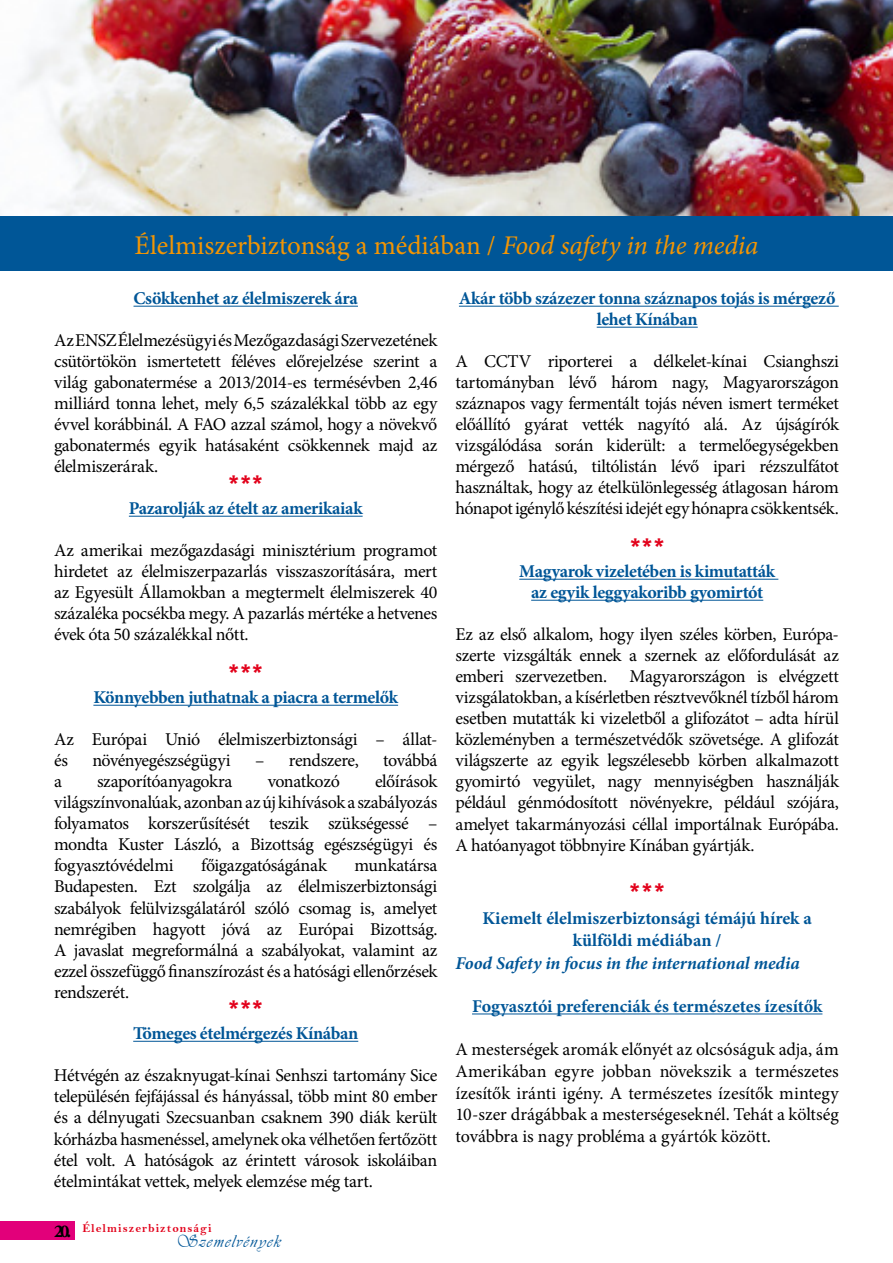
<style>
.page{position:relative;width:893px;height:1263px;background:#fff}
.page>*{position:absolute;margin:0;border:0;box-sizing:border-box;transform-origin:0 0}
.t1{font:27px "Minion Pro";color:#f39503}
.t2{font:900 24px "Arial";color:#e2001a}
.t3{font:18px/21px "Minion Pro";letter-spacing:-.02em;color:#000;text-align:justify}
.t4{font:700 18px/21px "Minion Pro";letter-spacing:-.02em;color:#005697;text-align:center}
.t5{font:700 18px/22.5px "Minion Pro";color:#005697;text-align:center}
.t6{font:italic 700 18px "Minion Pro";letter-spacing:-.005em;color:#005697}
.t7{font:18px "Vivaldii";letter-spacing:.085em;color:#005697}
.t8{font:700 18px "Adobe Garamond Pro";color:#000}
.t9{font:12px "Bell MT Bold";letter-spacing:.085em;color:#e2001a}
.s1{font-style:italic}
</style>
<div class="page">
<div style="left:0;top:1221px;width:75px;height:18px;background:#e2007a"></div>
<img style="left:0;top:0;width:893px;height:217px">
<div style="left:0;top:217px;width:893px;height:54px;background:#005697"></div>
<hr style="left:134px;top:306px;width:224px;height:1px;background:#005697">
<hr style="left:129px;top:516px;width:234px;height:1px;background:#005697">
<hr style="left:93px;top:705px;width:305px;height:1px;background:#005697">
<hr style="left:133px;top:1041px;width:225px;height:1px;background:#005697">
<hr style="left:459px;top:306px;width:380px;height:1px;background:#005697">
<hr style="left:597px;top:327px;width:101px;height:1px;background:#005697">
<hr style="left:519px;top:579px;width:259px;height:1px;background:#005697">
<hr style="left:531px;top:600px;width:232px;height:1px;background:#005697">
<hr style="left:472px;top:1013px;width:350px;height:1px;background:#005697">
<h1 class="t1" style="left:135px;top:227px;width:625px">Élelmiszerbiztonság a médiában / <span class="s1">Food safety in the media</span></h1>
<p class="t4" style="left:134px;top:288px;width:226px">Csökkenhet az élelmiszerek ára</p>
<p class="t3" style="left:54px;top:330px;width:385px">Az ENSZ Élelmezésügyi és Mezőgazdasági Szervezetének csütörtökön ismertetett féléves előrejelzése szerint a világ gabonatermése a 2013/2014-es termésévben 2,46 milliárd tonna lehet, mely 6,5 százalékkal több az egy évvel korábbinál. A FAO azzal számol, hogy a növekvő gabonatermés egyik hatásaként csökkennek majd az élelmiszerárak.</p>
<h2 class="t2" style="left:227px;top:467px;width:38px">***</h2>
<p class="t4" style="left:129px;top:498px;width:235px">Pazarolják az ételt az amerikaiak</p>
<p class="t3" style="left:54px;top:540px;width:385px">Az amerikai mezőgazdasági minisztérium programot hirdetet az élelmiszerpazarlás visszaszorítására, mert az Egyesült Államokban a megtermelt élelmiszerek 40 százaléka pocsékba megy. A pazarlás mértéke a hetvenes évek óta 50 százalékkal nőtt.</p>
<h2 class="t2" style="left:227px;top:656px;width:38px">***</h2>
<p class="t4" style="left:93px;top:687px;width:306px">Könnyebben juthatnak a piacra a termelők</p>
<p class="t3" style="left:54px;top:729px;width:385px">Az Európai Unió élelmiszerbiztonsági – állat&shy;és</p>
<p class="t4" style="left:459px;top:288px;width:378px">Akár több százezer tonna száznapos tojás is mérgező lehet Kínában</p>
<p class="t3" style="left:455px;top:351px;width:385px">A CCTV riporterei a délkelet-kínai Csianghszi tartományban lévő három nagy, Magyarországon száznapos vagy fermentált tojás néven ismert terméket előállító gyárat vették nagyító alá. Az újságírók vizsgálódása során kiderült: a termelőegységekben mérgező hatású, tiltólistán lévő ipari rézszulfátot használtak, hogy az ételkülönlegesség átlagosan három hónapot igénylő készítési idejét egy hónapra csökkentsék.</p>
<h2 class="t2" style="left:629px;top:530px;width:38px">***</h2>
<p class="t4" style="left:519px;top:561px;width:257px">Magyarok vizeletében is kimutatták az egyik leggyakoribb gyomirtót</p>
<p class="t3" style="left:455px;top:624px;width:385px">Ez az első alkalom, hogy ilyen széles körben, Európa&shy;szerte vizsgálták ennek a szernek az előfordulását az emberi szervezetben. Magyarországon is elvégzett vizsgálatokban, a kísérletben résztvevőknél tízből három esetben mutatták ki vizeletből a glifozátot – adta hírül közleményben a természetvédők szövetsége. A glifozát világszerte az egyik legszélesebb körben alkalmazott gyomirtó vegyület, nagy mennyiségben használják például génmódosított növényekre, például szójára, amelyet takarmányozási céllal importálnak Európába.<br>A hatóanyagot többnyire Kínában gyártják.</p>
<h2 class="t2" style="left:628px;top:875px;width:39px">***</h2>
<p class="t5" style="left:483px;top:907px;width:331px">Kiemelt élelmiszerbiztonsági témájú hírek a külföldi médiában /</p>
<p class="t6" style="left:455px;top:950px;width:346px">Food Safety in focus in the international media</p>
<p class="t5" style="left:472px;top:995px;width:352px">Fogyasztói preferenciák és természetes ízesítők</p>
<p class="t3" style="left:455px;top:1039px;width:385px;line-height:21.6px">A mesterségek aromák előnyét az olcsóságuk adja, ám Amerikában egyre jobban növekszik a természetes ízesítők iránti igény. A természetes ízesítők mintegy 10-szer drágábbak a mesterségeseknél. Tehát a költség továbbra is nagy probléma a gyártók között.</p>
<p class="t3" style="left:92px;top:750px;width:140px">növényegészségügyi</p>
<p class="t3" style="left:255px;top:750px;width:105px">– rendszere,</p>
<p class="t3" style="left:383px;top:750px;width:56px">továbbá</p>
<p class="t3" style="left:54px;top:771px;width:385px;text-indent:321px">előírások világszínvonalúak, azonban az új kihívások a szabályozás folyamatos korszerűsítését teszik szükségessé – mondta Kuster László, a Bizottság egészségügyi és fogyasztóvédelmi</p>
<p class="t3" style="left:54px;top:771px;width:9px">a</p>
<p class="t3" style="left:97px;top:771px;width:137px">szaporítóanyagokra</p>
<p class="t3" style="left:268px;top:771px;width:74px">vonatkozó</p>
<p class="t3" style="left:54px;top:855px;width:385px;text-indent:300px">munkatársa Budapesten. Ezt szolgálja az élelmiszerbiztonsági szabályok felülvizsgálatáról szóló csomag is, amelyet nemrégiben hagyott jóvá az Európai Bizottság.<br>A javaslat megreformálná a szabályokat, valamint az ezzel összefüggő finanszírozást és a hatósági ellenőrzések rendszerét.</p>
<h2 class="t2" style="left:227px;top:992px;width:38px">***</h2>
<p class="t4" style="left:133px;top:1023px;width:227px">Tömeges ételmérgezés Kínában</p>
<p class="t3" style="left:54px;top:1065px;width:385px">Hétvégén az északnyugat-kínai Senhszi tartomány Sice településén fejfájással és hányással, több mint 80 ember és a délnyugati Szecsuanban csaknem 390 diák került kórházba hasmenéssel, amelynek oka vélhetően fertőzött étel volt. A hatóságok az érintett városok iskoláiban ételmintákat vettek, melyek elemzése még tart.</p>
<p class="t3" style="left:201px;top:855px;width:127px">főigazgatóságának</p>
<p class="t8" style="left:54px;top:1220px;width:19px">20.</p>
<p class="t9" style="left:82px;top:1221px;width:131px">Élelmiszerbiztonsági</p>
<p class="t7" style="left:176px;top:1231px;width:106px">Szemelvények</p>
</div>
